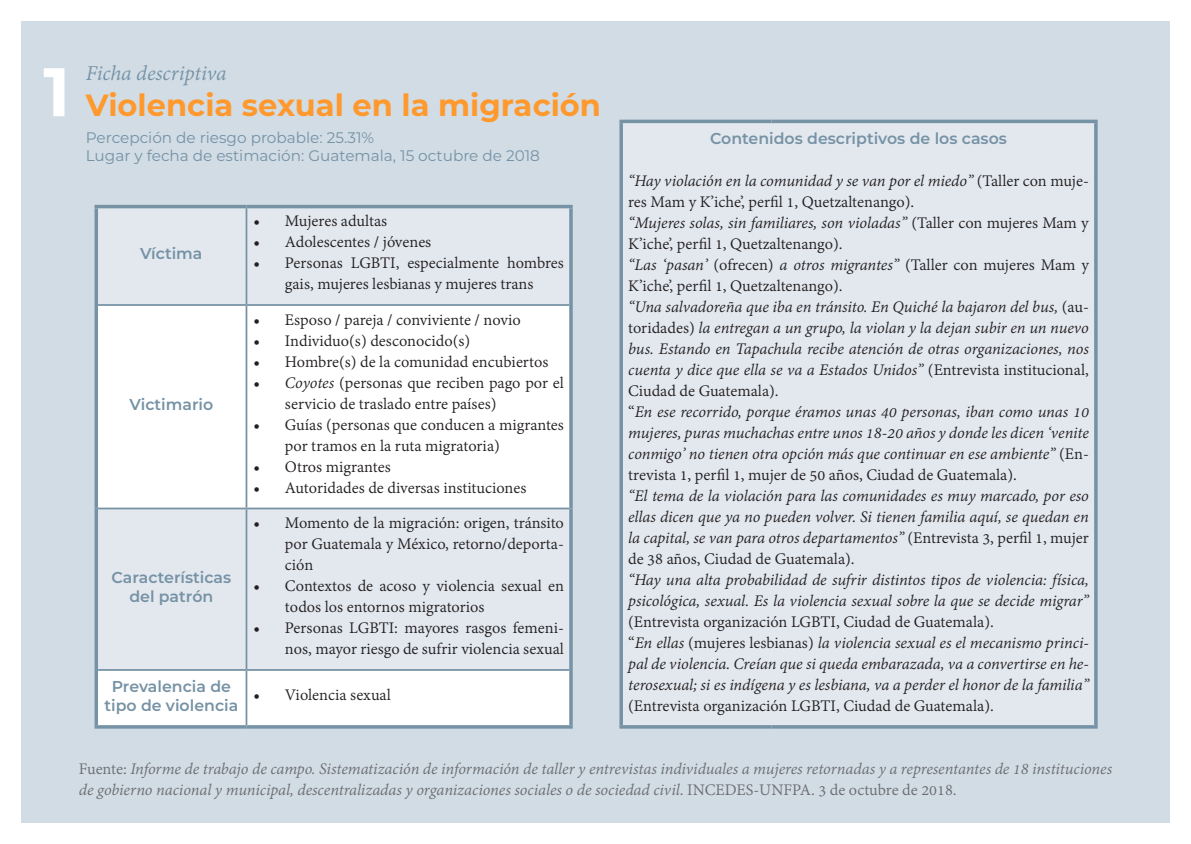
<style>
.page{position:relative;width:1191px;height:844px;background:#fff}
.page>*{position:absolute;margin:0;border:0;box-sizing:border-box;transform-origin:0 0}
.Numeración_para_títu{font:700 68.6px "Montserrat";color:#fff}
.Título_1{font:700 30.45px "Montserrat";color:#ff992e}
.Tabla_2{font:italic 22.93px "Adobe Devanagari";letter-spacing:-.005em;color:#7692a5}
.Tabla_3_peq{font:italic 17.5px/21px "Adobe Devanagari";letter-spacing:-.005em;color:#231f20;text-align:justify}
.Tabla_3_peq-2{font:17.5px/21px "Adobe Devanagari";color:#231f20}
.Nota_al_pie{font:italic 17.5px/21px "Adobe Devanagari";letter-spacing:-.005em;color:#6c6d70}
.Tabla_1_corregido{font:600 15.75px/18.9px "Montserrat";color:#7692a5;text-align:center}
.Tabla_1_corregido-2{font:15.22px "Montserrat";color:#7692a5}
.s1{font-style:italic}
.s2{font-style:normal}
</style>
<div class="page">
<div style="left:10px;top:10px;width:1170px;height:823px;background:#d1dce5"></div>
<div style="left:0;top:0;width:1191px;height:843px;border:21px solid #fff"></div>
<div style="left:98px;top:208px;width:471px;height:96px;background:#e2e8ee"></div>
<svg style="left:98px;top:306px;width:471px;height:419px;background:#f3f5f8"></svg>
<hr style="left:246px;top:208px;width:1px;height:96px;background:#7692a5">
<hr style="left:98px;top:304px;width:148px;height:2px;background:#7692a5">
<hr style="left:246px;top:304px;width:323px;height:2px;background:#7692a5">
<hr style="left:246px;top:306px;width:1px;height:201px;background:#7692a5">
<hr style="left:98px;top:507px;width:148px;height:2px;background:#7692a5">
<hr style="left:246px;top:507px;width:323px;height:2px;background:#7692a5">
<hr style="left:246px;top:509px;width:1px;height:160px;background:#7692a5">
<hr style="left:98px;top:669px;width:148px;height:1px;background:#7692a5">
<hr style="left:246px;top:669px;width:323px;height:1px;background:#7692a5">
<hr style="left:246px;top:670px;width:1px;height:55px;background:#7692a5">
<hr style="left:94px;top:205px;width:152px;height:3px;background:#7692a5">
<svg style="left:94px;top:208px;width:4px;height:97px"></svg>
<hr style="left:246px;top:205px;width:327px;height:3px;background:#7692a5">
<svg style="left:569px;top:208px;width:4px;height:97px"></svg>
<svg style="left:94px;top:305px;width:4px;height:203px"></svg>
<svg style="left:569px;top:305px;width:4px;height:203px"></svg>
<svg style="left:94px;top:508px;width:4px;height:161px"></svg>
<svg style="left:569px;top:508px;width:4px;height:161px"></svg>
<svg style="left:94px;top:669px;width:4px;height:56px"></svg>
<svg style="left:569px;top:669px;width:4px;height:56px"></svg>
<hr style="left:94px;top:725px;width:152px;height:3px;background:#7692a5">
<hr style="left:246px;top:725px;width:327px;height:3px;background:#7692a5">
<div style="left:621px;top:121px;width:475px;height:605px;background:#e2e8ee"></div>
<hr style="left:619px;top:120px;width:152px;height:3px;background:#7692a5">
<svg style="left:619px;top:123px;width:4px;height:602px;background:#819bac"></svg>
<hr style="left:771px;top:120px;width:326px;height:3px;background:#7692a5">
<hr style="left:1094px;top:123px;width:3px;height:602px;background:#7692a5">
<hr style="left:619px;top:725px;width:152px;height:3px;background:#7692a5">
<hr style="left:771px;top:725px;width:326px;height:3px;background:#7692a5">
<p class="Numeración_para_títu" style="left:43px;top:42px;width:28px">1</p>
<p class="Tabla_2" style="left:86px;top:60px;width:142px">Ficha descriptiva</p>
<p class="Título_1" style="left:86px;top:84px;width:517px">Violencia sexual en la migración</p>
<p class="Tabla_1_corregido-2" style="left:86px;top:127px;width:290px">Percepción de riesgo probable: 25.31%</p>
<p class="Tabla_1_corregido-2" style="left:86px;top:145px;width:456px">Lugar y fecha de estimación: Guatemala, 15 octubre de 2018</p>
<p class="Tabla_1_corregido" style="left:140px;top:243px;width:64px">Víctima</p>
<p class="Tabla_1_corregido" style="left:129px;top:394px;width:85px">Victimario</p>
<p class="Tabla_1_corregido" style="left:111px;top:567px;width:121px">Características del patrón</p>
<p class="Tabla_3_peq-2" style="left:253px;top:212px;width:135px">• Mujeres adultas</p>
<p class="Tabla_3_peq-2" style="left:253px;top:233px;width:179px">• Adolescentes / jóvenes</p>
<p class="Tabla_3_peq-2" style="left:253px;top:254px;width:312px;text-align:center">• Personas LGBTI, especialmente hombres gais, mujeres lesbianas y mujeres trans</p>
<p class="Tabla_3_peq-2" style="left:253px;top:310px;width:269px">• Esposo / pareja / conviviente / novio</p>
<p class="Tabla_3_peq-2" style="left:253px;top:331px;width:218px">• Individuo(s) desconocido(s)</p>
<p class="Tabla_3_peq-2" style="left:253px;top:352px;width:296px">• Hombre(s) de la comunidad encubiertos</p>
<p class="Tabla_3_peq-2" style="left:285px;top:373px;width:280px;text-indent:-32px">• <span class="s1">Coyotes</span> (personas que reciben pago por el servicio de traslado entre países)</p>
<p class="Tabla_3_peq-2" style="left:285px;top:415px;width:280px;text-indent:-32px">• Guías (personas que conducen a migrantes por tramos en la ruta migratoria)</p>
<p class="Tabla_3_peq-2" style="left:253px;top:457px;width:139px">• Otros migrantes</p>
<p class="Tabla_3_peq-2" style="left:253px;top:478px;width:274px">• Autoridades de diversas instituciones</p>
<p class="Tabla_3_peq-2" style="left:285px;top:513px;width:280px;text-align:justify;text-indent:-32px">• Momento de la migración: origen, tránsito por Guatemala y México, retorno/deporta&shy;ción</p>
<p class="Tabla_3_peq-2" style="left:285px;top:576px;width:280px;text-indent:-32px">• Contextos de acoso y violencia sexual en todos los entornos migratorios</p>
<p class="Tabla_3_peq-2" style="left:253px;top:618px;width:312px;text-align:right">• Personas LGBTI: mayores rasgos femeni&shy;nos, mayor riesgo de sufrir violencia sexual</p>
<p class="Tabla_1_corregido" style="left:104px;top:676px;width:135px">Prevalencia de tipo de violencia</p>
<p class="Tabla_3_peq-2" style="left:253px;top:686px;width:139px">• Violencia sexual</p>
<p class="Tabla_1_corregido" style="left:710px;top:128px;width:298px">Contenidos descriptivos de los casos</p>
<p class="Tabla_3_peq-2" style="left:628px;top:171px;width:462px"><span class="s1">“Hay violación en la comunidad y se van por el miedo”</span> (Taller con muje&shy;res Mam y K’iche’, perfil 1, Quetzaltenango).</p>
<p class="Tabla_3_peq-2" style="left:628px;top:213px;width:462px"><span class="s1">“Mujeres solas, sin familiares, son violadas”</span> (Taller con mujeres Mam y<br>K’iche’, perfil 1, Quetzaltenango).</p>
<p class="Tabla_3_peq-2" style="left:628px;top:255px;width:462px"><span class="s1">“Las ‘pasan’</span> (ofrecen) <span class="s1">a otros migrantes”</span> (Taller con mujeres Mam y<br>K’iche’, perfil 1, Quetzaltenango).</p>
<p class="Tabla_3_peq" style="left:628px;top:297px;width:462px">“Una salvadoreña que iba en tránsito. En Quiché la bajaron del bus, <span class="s2">(au&shy;toridades)</span> la entregan a un grupo, la violan y la dejan subir en un nuevo bus. Estando en Tapachula recibe atención de otras organizaciones, nos cuenta y dice que ella se va a Estados Unidos” <span class="s2">(Entrevista institucional, Ciudad de Guatemala).</span></p>
<p class="Tabla_3_peq" style="left:628px;top:402px;width:462px"><span class="s2">“</span>En ese recorrido, porque éramos unas 40 personas, iban como unas 10 mujeres, puras muchachas entre unos 18-20 años y donde les dicen ‘venite conmigo’ no tienen otra opción más que continuar en ese ambiente” <span class="s2">(En&shy;trevista 1, perfil 1, mujer de 50 años, Ciudad de Guatemala).</span></p>
<p class="Tabla_3_peq" style="left:628px;top:486px;width:462px">“El tema de la violación para las comunidades es muy marcado, por eso ellas dicen que ya no pueden volver. Si tienen familia aquí, se quedan en la capital, se van para otros departamentos” <span class="s2">(Entrevista 3, perfil 1, mujer de 38 años, Ciudad de Guatemala).</span></p>
<p class="Tabla_3_peq" style="left:628px;top:570px;width:462px">“Hay una alta probabilidad de sufrir distintos tipos de violencia: física, psicológica, sexual. Es la violencia sexual sobre la que se decide migrar” <span class="s2">(Entrevista organización LGBTI, Ciudad de Guatemala).</span></p>
<p class="Tabla_3_peq" style="left:628px;top:633px;width:462px"><span class="s2">“</span>En ellas <span class="s2">(mujeres lesbianas)</span> la violencia sexual es el mecanismo princi&shy;pal de violencia. Creían que si queda embarazada, va a convertirse en he&shy;terosexual; si es indígena y es lesbiana, va a perder el honor de la familia” <span class="s2">(Entrevista organización LGBTI, Ciudad de Guatemala).</span></p>
<p class="Nota_al_pie" style="left:79px;top:759px;width:1035px"><span class="s2">Fuente:</span> Informe de trabajo de campo. Sistematización de información de taller y entrevistas individuales a mujeres retornadas y a representantes de 18 instituciones de gobierno nacional y municipal, descentralizadas y organizaciones sociales o de sociedad civil<span class="s2">. INCEDES-UNFPA. 3 de octubre de 2018.</span></p>
</div>
